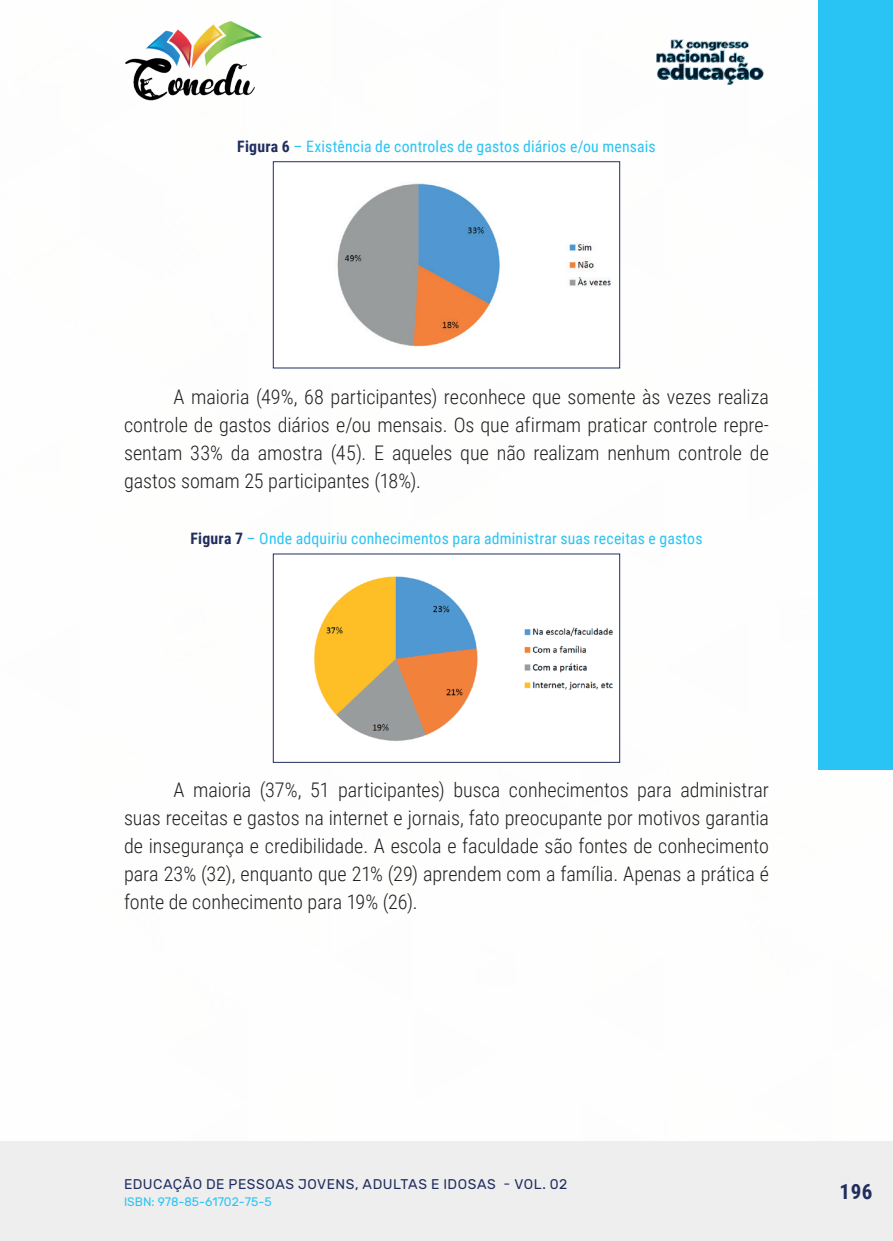
<style>
.page{position:relative;width:893px;height:1241px;background:#fff}
.page>*{position:absolute;margin:0;border:0;box-sizing:border-box;transform-origin:0 0}
.t1{font:700 21px "Roboto Condensed";color:#202d5e}
._9_CORPO{font:300 20.12px/28px "Roboto Condensed";color:#231f20;text-align:justify}
._14_LEGENDAS{font:15.75px "Roboto Condensed";letter-spacing:.01em;color:#29c4f3}
.t2{font:14px "Rubik";letter-spacing:.035em;color:#202d5e}
.t3{font:12.25px "Rubik";color:#29c4f3}
.s1{font-weight:700;color:#202d5e}
</style>
<div class="page">
<div style="left:0;top:1141px;width:893px;height:99px;background:#eeeeef"></div>
<div style="left:819px;top:0;width:74px;height:769px;background:#29c4f3"></div>
<img style="left:125px;top:20px;width:137px;height:81px">
<img style="left:656px;top:39px;width:108px;height:46px">
<img style="left:337px;top:183px;width:274px;height:164px">
<div style="left:273px;top:161px;width:347px;height:207px;border:1px solid #202d5e"></div>
<img style="left:314px;top:576px;width:299px;height:165px">
<div style="left:273px;top:553px;width:347px;height:209px;border:1px solid #202d5e"></div>
<p class="_14_LEGENDAS" style="left:237px;top:135px;width:420px"><span class="s1">Figura 6</span> – Existência de controles de gastos diários e/ou mensais</p>
<p class="_9_CORPO" style="left:124px;top:382px;width:646px;text-indent:50px">A maioria (49%, 68 participantes) reconhece que somente às vezes realiza controle de gastos diários e/ou mensais. Os que afirmam praticar controle repre&shy;sentam 33% da amostra (45). E aqueles que não realizam nenhum controle de gastos somam 25 participantes (18%).</p>
<p class="_14_LEGENDAS" style="left:190px;top:527px;width:513px"><span class="s1">Figura 7</span> – Onde adquiriu conhecimentos para administrar suas receitas e gastos</p>
<p class="_9_CORPO" style="left:124px;top:774px;width:646px;text-indent:50px">A maioria (37%, 51 participantes) busca conhecimentos para administrar suas receitas e gastos na internet e jornais, fato preocupante por motivos garantia de insegurança e credibilidade. A escola e faculdade são fontes de conhecimento para 23% (32), enquanto que 21% (29) aprendem com a família. Apenas a prática é fonte de conhecimento para 19% (26).</p>
<p class="t2" style="left:124px;top:1175px;width:445px">EDUCAÇÃO DE PESSOAS JOVENS, ADULTAS E IDOSAS - VOL. 02</p>
<p class="t3" style="left:124px;top:1194px;width:149px">ISBN: 978-85-61702-75-5</p>
<p class="t1" style="left:839px;top:1176px;width:34px">196</p>
</div>
